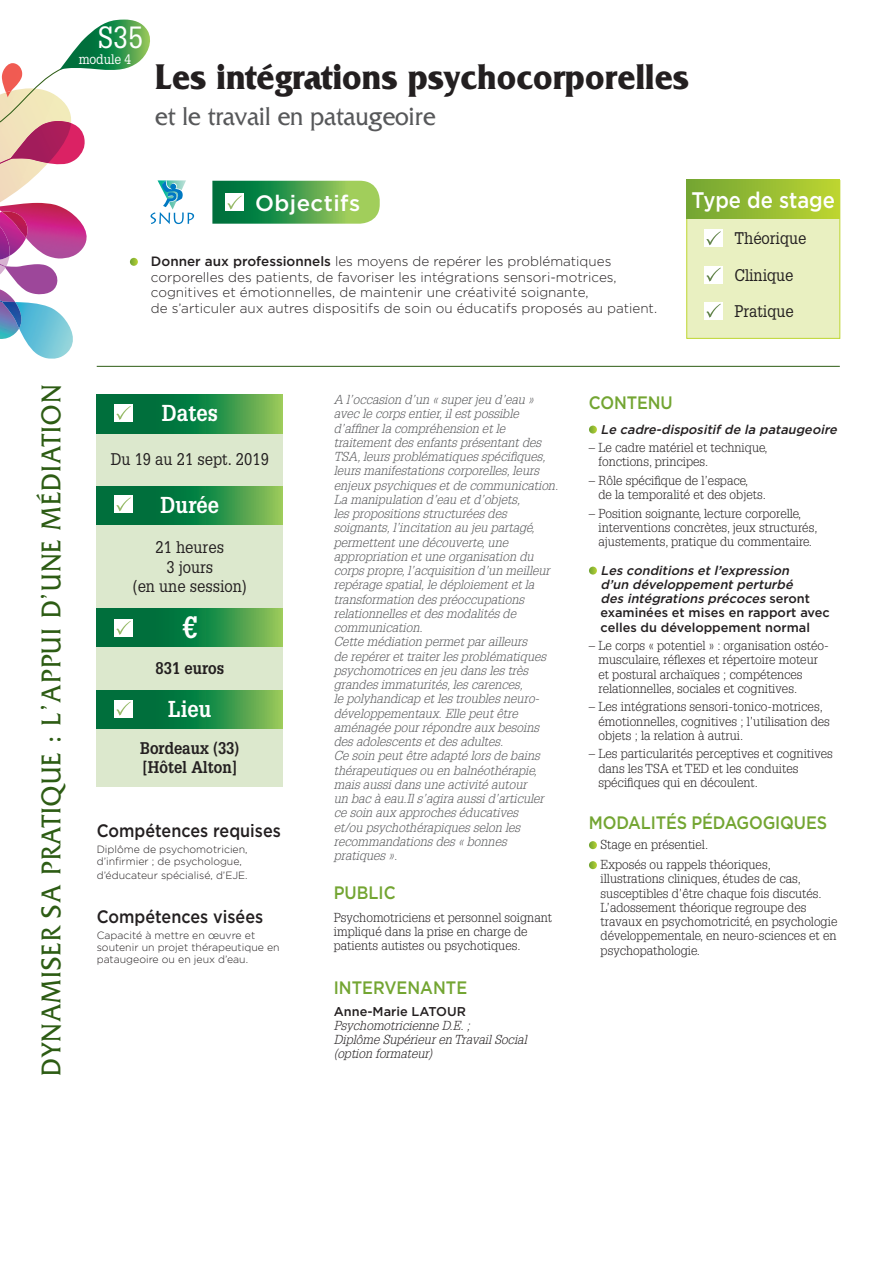
<style>
.page{position:relative;width:893px;height:1263px;background:#fff}
.page>*{position:absolute;margin:0;border:0;box-sizing:border-box;transform-origin:0 0}
.t1{font:700 37.5px "Friz Quadrata Std";color:#231f20;scale:.9 1}
.t2{font:30px "Glypha LT Std";color:#fff;scale:.9 1}
.t3{font:700 30px "Glypha LT Std";color:#fff;scale:.9 1}
.t4{font:28.5px "Friz Quadrata Std";letter-spacing:.05em;color:#2d5c14;scale:.9 1}
.t5{font:27px "Friz Quadrata Std";color:#57585a;scale:.9 1}
.t6{font:700 22.5px "Glypha LT Std";color:#fff;scale:.9 1}
.t7{font:500 22.5px "Gotham";color:#fff;scale:.9 1}
.t8{font:500 22.35px "Gotham";letter-spacing:.02em;color:#fff}
.t9{font:500 18px "Gotham";letter-spacing:-.01em;color:#73a532;scale:.9 1}
.t10{font:500 18px "Gotham";color:#231f20;scale:.9 1}
.t11{font:16.5px/19.5px "Glypha LT Std";color:#231f20;text-align:center;scale:.9 1}
.t12{font:700 16.5px/19.5px "Glypha LT Std";color:#231f20;scale:.9 1}
.t13{font:300 13.5px/15.8px "Gotham";color:#231f20}
.t14{font:13.5px "Glypha LT Std";color:#fff;scale:.9 1}
.t15{font:italic 300 12.75px/14.2px "Glypha LT Std";color:#57585a}
.t16{font:300 12.75px/14.2px "Glypha LT Std";color:#231f20}
.t17{font:italic 500 12.75px/14.2px "Gotham";color:#231f20}
.t18{font:italic 300 12.75px/14.2px "Glypha LT Std";color:#231f20}
.t19{font:500 12.75px "Gotham";color:#231f20}
.t20{font:300 10.5px/12px "Gotham";color:#231f20}
.s1{font-weight:500}
.s2{font-style:normal}
</style>
<div class="page">
<div style="left:97px;top:395px;width:186px;height:392px;background:#dce8cd"></div>
<svg style="left:194px;top:395px;width:89px;height:38px;background:#4aa14e"></svg>
<svg style="left:194px;top:486px;width:89px;height:39px;background:#4aa14e"></svg>
<svg style="left:194px;top:609px;width:89px;height:38px;background:#4aa14e"></svg>
<hr style="left:97px;top:366px;width:743px;height:1px;background:#2d5c14">
<svg style="left:589px;top:426px;width:8px;height:8px"></svg>
<svg style="left:589px;top:567px;width:8px;height:8px"></svg>
<svg style="left:589px;top:841px;width:8px;height:8px"></svg>
<svg style="left:589px;top:861px;width:8px;height:8px"></svg>
<svg style="left:97px;top:690px;width:186px;height:39px;background:#268a46"></svg>
<div style="left:115px;top:700px;width:18px;height:17px;background:#fff"></div>
<svg style="left:116px;top:701px;width:15px;height:15px"></svg>
<div style="left:686px;top:180px;width:154px;height:159px;background:#e9f0c1;border:1px solid #bed630"></div>
<div style="left:687px;top:180px;width:153px;height:38px;background:linear-gradient(to right,#72a434,#bdd531)"></div>
<div style="left:705px;top:229px;width:18px;height:18px;background:#fff"></div>
<svg style="left:706px;top:231px;width:15px;height:14px"></svg>
<div style="left:705px;top:266px;width:18px;height:18px;background:#fff"></div>
<svg style="left:706px;top:268px;width:15px;height:14px"></svg>
<div style="left:705px;top:302px;width:18px;height:18px;background:#fff"></div>
<svg style="left:706px;top:304px;width:15px;height:14px"></svg>
<svg style="left:212px;top:181px;width:168px;height:43px;background:#57a75a"></svg>
<svg style="left:0;top:20px;width:194px;height:656px"></svg>
<h2 class="t2" style="left:98px;top:19px;width:52px">S35</h2>
<p class="t14" style="left:79px;top:51px;width:60px">module 4</p>
<h1 class="t1" style="left:155px;top:56px;width:595px">Les intégrations psychocorporelles</h1>
<h3 class="t5" style="left:155px;top:101px;width:313px">et le travail en pataugeoire</h3>
<h3 class="t8" style="left:255px;top:189px;width:107px">Objectifs</h3>
<p class="t13" style="left:151px;top:253px;width:508px"><span class="s1">Donner aux professionnels</span> les moyens de repérer les problématiques corporelles des patients, de favoriser les intégrations sensori-motrices, cognitives et émotionnelles, de maintenir une créativité soignante,<br>de s’articuler aux autres dispositifs de soin ou éducatifs proposés au patient.</p>
<h3 class="t7" style="left:691px;top:185px;width:161px">Type de stage</h3>
<p class="t11" style="left:734px;top:220px;width:82px;line-height:36.2px;text-align:left">Théorique<br>Clinique<br>Pratique</p>
<h3 class="t4" style="left:35px;top:1076px;width:769px;rotate:-90deg">DYNAMISER SA PRATIQUE : L’APPUI D’UNE MÉDIATION</h3>
<h3 class="t6" style="left:162px;top:399px;width:64px">Dates</h3>
<p class="t11" style="left:111px;top:449px;width:177px">Du 19 au 21 sept. 2019</p>
<h3 class="t6" style="left:161px;top:491px;width:67px">Durée</h3>
<p class="t11" style="left:133px;top:537px;width:128px">21 heures<br>3 jours<br>(en une session)</p>
<h2 class="t3" style="left:182px;top:609px;width:18px">€</h2>
<p class="t12" style="left:156px;top:658px;width:78px">831 euros</p>
<h3 class="t6" style="left:168px;top:695px;width:49px">Lieu</h3>
<p class="t12" style="left:140px;top:738px;width:112px">Bordeaux (33) [Hôtel Alton]</p>
<h3 class="t10" style="left:97px;top:818px;width:206px">Compétences requises</h3>
<p class="t20" style="left:97px;top:843px;width:152px">Diplôme de psychomotricien, d’infirmier ; de psychologue,</p>
<p class="t20" style="left:97px;top:869px;width:152px">d’éducateur spécialisé, d’EJE.</p>
<h3 class="t10" style="left:97px;top:904px;width:186px">Compétences visées</h3>
<p class="t20" style="left:97px;top:929px;width:184px">Capacité à mettre en œuvre et soutenir un projet thérapeutique en pataugeoire ou en jeux d’eau.</p>
<p class="t15" style="left:334px;top:393px;width:226px">A l’occasion d’un « super jeu d’eau » avec le corps entier, il est possible d’affiner la compréhension et le traitement des enfants présentant des TSA, leurs problématiques spécifiques, leurs manifestations corporelles, leurs enjeux psychiques et de communication.<br>La manipulation d’eau et d’objets,<br>les propositions structurées des soignants, l’incitation au jeu partagé, permettent une découverte, une appropriation et une organisation du corps propre, l’acquisition d’un meilleur repérage spatial, le déploiement et la transformation des préoccupations relationnelles et des modalités de communication.<br>Cette médiation permet par ailleurs<br>de repérer et traiter les problématiques psychomotrices en jeu dans les très grandes immaturités, les carences,<br>le polyhandicap et les troubles neuro&shy;développementaux. Elle peut être aménagée pour répondre aux besoins des adolescents et des adultes.<br>Ce soin peut être adapté lors de bains thérapeutiques ou en balnéothérapie, mais aussi dans une activité autour<br>un bac à eau.Il s’agira aussi d’articuler ce soin aux approches éducatives<br>et/ou psychothérapiques selon les recommandations des « bonnes pratiques ».</p>
<h3 class="t9" style="left:334px;top:881px;width:70px">PUBLIC</h3>
<p class="t16" style="left:334px;top:910px;width:220px">Psychomotriciens et personnel soignant impliqué dans la prise en charge de patients autistes ou psychotiques.</p>
<h3 class="t9" style="left:334px;top:975px;width:150px">INTERVENANTE</h3>
<p class="t19" style="left:334px;top:1003px;width:134px">Anne-Marie LATOUR</p>
<p class="t18" style="left:334px;top:1019px;width:194px">Psychomotricienne D.E. ;<br>Diplôme Supérieur en Travail Social (option formateur)</p>
<h3 class="t9" style="left:589px;top:391px;width:94px">CONTENU</h3>
<p class="t17" style="left:601px;top:422px;width:241px">Le cadre-dispositifde la pataugeoire</p>
<p class="t16" style="left:598px;top:441px;width:171px;text-indent:-10px">– Le cadre matériel et technique, fonctions, principes.</p>
<p class="t16" style="left:598px;top:473px;width:169px;text-indent:-10px">– Rôle spécifique de l’espace,<br>de la temporalité et des objets.</p>
<p class="t16" style="left:598px;top:506px;width:221px;text-indent:-10px">– Position soignante, lecture corporelle, interventions concrètes, jeux structurés, ajustements, pratique du commentaire.</p>
<p class="t17" style="left:601px;top:563px;width:231px">Lesconditionsetl’expression<br>d’un développementperturbé desintégrationsprécoces<span class="s2">s e r o n t examinées et mises en rapport avec celles du développement normal</span></p>
<p class="t16" style="left:598px;top:639px;width:232px;text-indent:-10px">– Le corps « potentiel » : organisation ostéo&shy;musculaire, réflexes et répertoire moteur et postural archaïques ; compétences relationnelles, sociales et cognitives.</p>
<p class="t16" style="left:598px;top:700px;width:233px;text-indent:-10px">– Les intégrations sensori-tonico-motrices, émotionnelles, cognitives ; l’utilisation des objets ; la relation à autrui.</p>
<p class="t16" style="left:598px;top:747px;width:236px;text-indent:-10px">– Les particularités perceptives et cognitives dans les TSA et TED et les conduites spécifiques qui en découlent.</p>
<h3 class="t9" style="left:589px;top:811px;width:266px">MODALITÉS PÉDAGOGIQUES</h3>
<p class="t16" style="left:601px;top:835px;width:172px;line-height:20px">Stage en présentiel.<br>Exposés ou rappels théoriques,</p>
<p class="t16" style="left:601px;top:872px;width:238px">illustrations cliniques, études de cas, susceptibles d’être chaque fois discutés.<br>L’adossement théorique regroupe des travaux en psychomotricité, en psychologie développementale, en neuro-sciences et en psychopathologie.</p>
</div>
